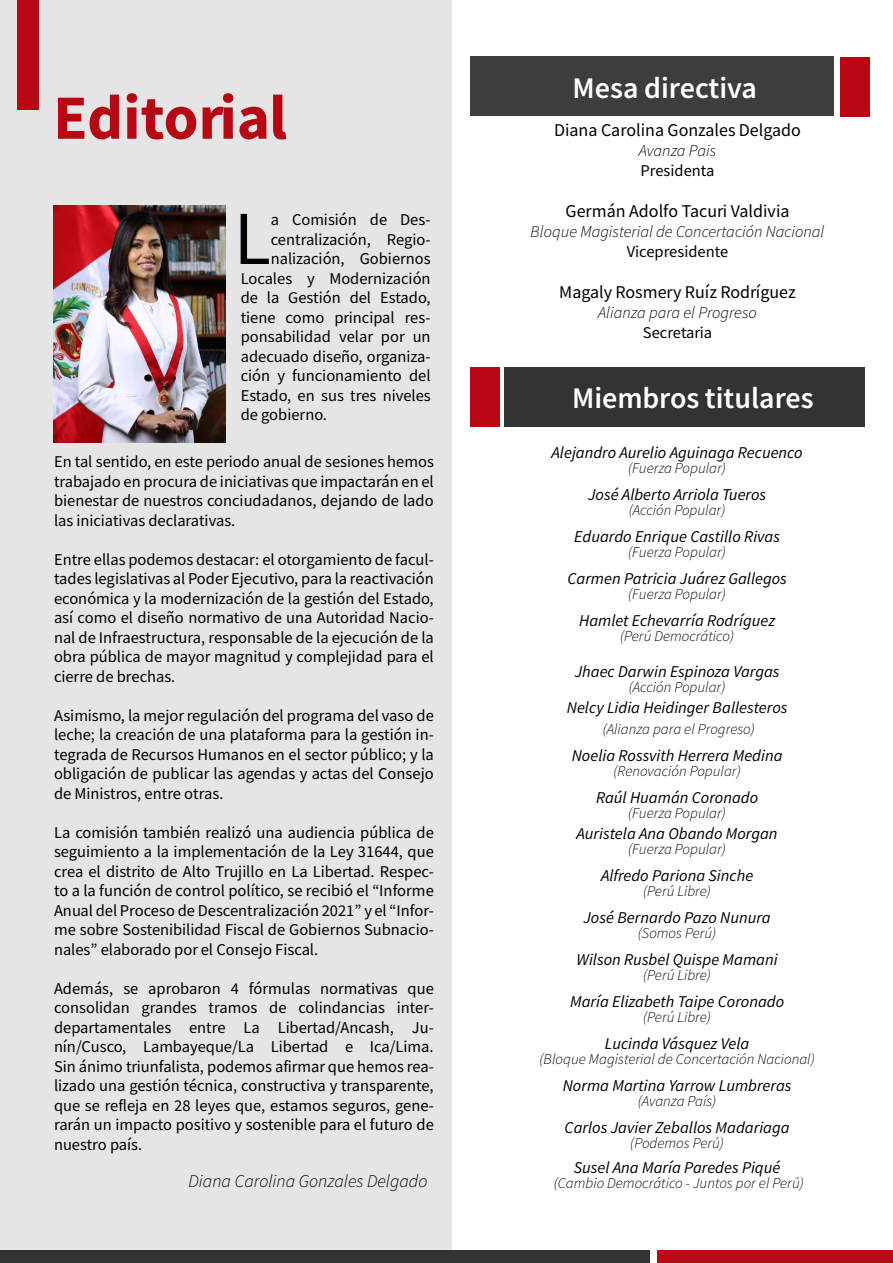
<style>
.page{position:relative;width:893px;height:1263px;background:#fff}
.page>*{position:absolute;margin:0;border:0;box-sizing:border-box;transform-origin:0 0}
.t1{font:76.35px "Source Sans Variable";color:#000}
.t2{font:63px "Source Sans Variable";letter-spacing:.03em;color:#b90613}
.t3{font:30px "Source Sans Variable";letter-spacing:.04em;color:#fff}
.t4{font:18px "Source Sans Variable";letter-spacing:.02em;color:#000}
.t5{font:italic 18px "Source Sans Variable";letter-spacing:.005em;color:#000}
.t6{font:16.5px/19.5px "Source Sans Variable";letter-spacing:.02em;color:#000;text-align:justify}
.t7{font:italic 16.5px "Source Sans Variable";letter-spacing:.015em;color:#000}
.t8{font:italic 15px "Source Sans Variable";letter-spacing:.005em;color:#000}
</style>
<div class="page">
<div style="left:0;top:0;width:451px;height:1263px;background:#e5e5e5"></div>
<img style="left:53px;top:205px;width:172px;height:238px">
<div style="left:17px;top:0;width:21px;height:109px;background:#b90613"></div>
<div style="left:0;top:1251px;width:650px;height:12px;background:#333"></div>
<div style="left:658px;top:1251px;width:235px;height:12px;background:#ba0b18"></div>
<div style="left:470px;top:57px;width:364px;height:59px;background:#3d3d3d"></div>
<div style="left:504px;top:367px;width:361px;height:59px;background:#333"></div>
<div style="left:470px;top:367px;width:30px;height:59px;background:#b90613"></div>
<div style="left:840px;top:57px;width:29px;height:60px;background:#b90613"></div>
<h2 class="t2" style="left:53px;top:80px;width:232px">Editorial</h2>
<h1 class="t1" style="left:234px;top:193px;width:37px">L</h1>
<p class="t6" style="left:271px;top:210px;width:161px">a Comisión de Des-</p>
<p class="t6" style="left:271px;top:229px;width:161px">centralización, Regio-</p>
<p class="t6" style="left:271px;top:249px;width:161px">nalización, Gobiernos</p>
<p class="t6" style="left:241px;top:268px;width:191px">Locales y Modernización</p>
<p class="t6" style="left:241px;top:288px;width:191px">de la Gestión del Estado,</p>
<p class="t6" style="left:241px;top:307px;width:191px">tiene como principal res-</p>
<p class="t6" style="left:241px;top:327px;width:191px">ponsabilidad velar por un</p>
<p class="t6" style="left:241px;top:346px;width:191px">adecuado diseño, organiza-</p>
<p class="t6" style="left:241px;top:366px;width:191px">ción y funcionamiento del</p>
<p class="t6" style="left:241px;top:385px;width:191px">Estado, en sus tres niveles</p>
<p class="t6" style="left:241px;top:405px;width:87px">de gobierno.</p>
<p class="t6" style="left:54px;top:452px;width:381px">En tal sentido, en este periodo anual de sesiones hemos trabajado en procura de iniciativas que impactarán en el bienestar de nuestros conciudadanos, dejando de lado las iniciativas declarativas.</p>
<p class="t6" style="left:54px;top:549px;width:381px">Entre ellas podemos destacar: el otorgamiento de facul&shy;tades legislativas al Poder Ejecutivo, para la reactivación económica y la modernización de la gestión del Estado, así como el diseño normativo de una Autoridad Nacio&shy;nal de Infraestructura, responsable de la ejecución de la obra pública de mayor magnitud y complejidad para el cierre de brechas.</p>
<p class="t6" style="left:54px;top:706px;width:381px">Asimismo, la mejor regulación del programa del vaso de leche; la creación de una plataforma para la gestión in&shy;tegrada de Recursos Humanos en el sector público; y la obligación de publicar las agendas y actas del Consejo de Ministros, entre otras.</p>
<p class="t6" style="left:54px;top:823px;width:381px">La comisión también realizó una audiencia pública de seguimiento a la implementación de la Ley 31644, que crea el distrito de Alto Trujillo en La Libertad. Respec&shy;to a la función de control político, se recibió el “Informe Anual del Proceso de Descentralización 2021” y el “Infor&shy;me sobre Sostenibilidad Fiscal de Gobiernos Subnacio&shy;nales” elaborado por el Consejo Fiscal.</p>
<p class="t6" style="left:54px;top:979px;width:381px">Además, se aprobaron 4 fórmulas normativas que consolidan grandes tramos de colindancias inter&shy;departamentales entre La Libertad/Ancash, Ju&shy;nín/Cusco, Lambayeque/La Libertad e Ica/Lima.<br>Sin ánimo triunfalista, podemos afirmar que hemos rea&shy;lizado una gestión técnica, constructiva y transparente, que se refleja en 28 leyes que, estamos seguros, gene&shy;rarán un impacto positivo y sostenible para el futuro de nuestro país.</p>
<p class="t5" style="left:189px;top:1170px;width:240px">Diana Carolina Gonzales Delgado</p>
<h3 class="t3" style="left:573px;top:70px;width:185px">Mesa directiva</h3>
<p class="t4" style="left:554px;top:119px;width:248px">Diana Carolina Gonzales Delgado</p>
<p class="t7" style="left:639px;top:140px;width:79px">Avanza Pais</p>
<p class="t6" style="left:641px;top:161px;width:75px">Presidenta</p>
<p class="t4" style="left:566px;top:200px;width:225px">Germán Adolfo Tacuri Valdivia</p>
<p class="t7" style="left:530px;top:221px;width:295px">Bloque Magisterial de Concertación Nacional</p>
<p class="t6" style="left:627px;top:242px;width:103px">Vicepresidente</p>
<p class="t4" style="left:559px;top:281px;width:237px">Magaly Rosmery Ruíz Rodríguez</p>
<p class="t7" style="left:598px;top:302px;width:160px">Alianza para el Progreso</p>
<p class="t6" style="left:643px;top:323px;width:70px">Secretaria</p>
<h3 class="t3" style="left:572px;top:380px;width:242px">Miembros titulares</h3>
<p class="t7" style="left:552px;top:442px;width:252px">Alejandro Aurelio Aguinaga Recuenco</p>
<p class="t8" style="left:628px;top:459px;width:99px">(Fuerza Popular)</p>
<p class="t7" style="left:588px;top:484px;width:179px">José Alberto Arriola Tueros</p>
<p class="t8" style="left:629px;top:501px;width:98px">(Acción Popular)</p>
<p class="t7" style="left:574px;top:526px;width:207px">Eduardo Enrique Castillo Rivas</p>
<p class="t8" style="left:628px;top:543px;width:99px">(Fuerza Popular)</p>
<p class="t7" style="left:567px;top:568px;width:221px">Carmen Patricia Juárez Gallegos</p>
<p class="t8" style="left:628px;top:585px;width:99px">(Fuerza Popular)</p>
<p class="t7" style="left:579px;top:610px;width:197px">Hamlet Echevarría Rodríguez</p>
<p class="t8" style="left:620px;top:627px;width:115px">(Perú Democrático)</p>
<p class="t7" style="left:575px;top:661px;width:206px">Jhaec Darwin Espinoza Vargas</p>
<p class="t8" style="left:629px;top:678px;width:98px">(Acción Popular)</p>
<p class="t7" style="left:567px;top:697px;width:222px">Nelcy Lidia Heidinger Ballesteros</p>
<p class="t8" style="left:603px;top:720px;width:154px">(Alianza para el Progreso)</p>
<p class="t7" style="left:572px;top:745px;width:212px">Noelia Rossvith Herrera Medina</p>
<p class="t8" style="left:613px;top:762px;width:129px">(Renovación Popular)</p>
<p class="t7" style="left:596px;top:787px;width:163px">Raúl Huamán Coronado</p>
<p class="t8" style="left:628px;top:804px;width:99px">(Fuerza Popular)</p>
<p class="t7" style="left:577px;top:823px;width:202px">Auristela Ana Obando Morgan</p>
<p class="t8" style="left:628px;top:840px;width:99px">(Fuerza Popular)</p>
<p class="t7" style="left:601px;top:865px;width:154px">Alfredo Pariona Sinche</p>
<p class="t8" style="left:643px;top:882px;width:69px">(Perú Libre)</p>
<p class="t7" style="left:583px;top:907px;width:189px">José Bernardo Pazo Nunura</p>
<p class="t8" style="left:638px;top:924px;width:80px">(Somos Perú)</p>
<p class="t7" style="left:577px;top:949px;width:202px">Wilson Rusbel Quispe Mamani</p>
<p class="t8" style="left:643px;top:966px;width:69px">(Perú Libre)</p>
<p class="t7" style="left:570px;top:991px;width:215px">María Elizabeth Taipe Coronado</p>
<p class="t8" style="left:643px;top:1008px;width:69px">(Perú Libre)</p>
<p class="t7" style="left:605px;top:1033px;width:146px">Lucinda Vásquez Vela</p>
<p class="t8" style="left:539px;top:1050px;width:277px">(Bloque Magisterial de Concertación Nacional)</p>
<p class="t7" style="left:563px;top:1075px;width:230px">Norma Martina Yarrow Lumbreras</p>
<p class="t8" style="left:638px;top:1092px;width:80px">(Avanza País)</p>
<p class="t7" style="left:565px;top:1117px;width:226px">Carlos Javier Zeballos Madariaga</p>
<p class="t8" style="left:630px;top:1134px;width:95px">(Podemos Perú)</p>
<p class="t7" style="left:574px;top:1158px;width:208px">Susel Ana María Paredes Piqué</p>
<p class="t8" style="left:554px;top:1174px;width:251px">(Cambio Democrático - Juntos por el Perú)</p>
</div>
